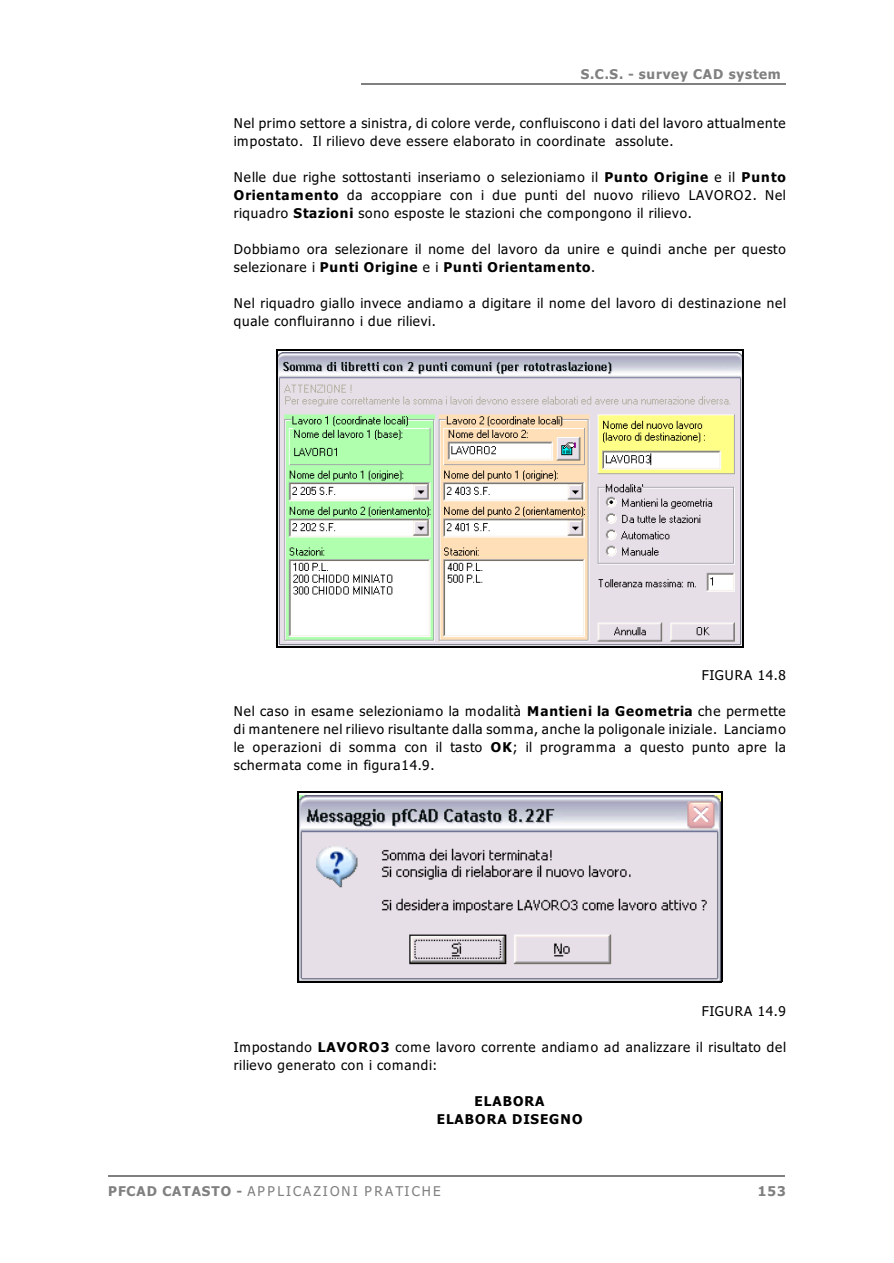
<style>
.page{position:relative;width:894px;height:1263px;background:#fff}
.page>*{position:absolute;margin:0;border:0;box-sizing:border-box;transform-origin:0 0}
.t1{font:13.5px/18px "Tahoma";letter-spacing:.055em;color:#000}
.t2{font:italic 13.5px "Tahoma";letter-spacing:.165em;color:#808080}
.t3{font:700 13.5px "Tahoma";letter-spacing:.06em;color:#808080}
.t4{font:700 13.5px/18px "Tahoma";letter-spacing:.075em;color:#000;text-align:center}
.s1{font-weight:700}
.s2{font-weight:700;font-style:normal}
</style>
<div class="page">
<hr style="left:361px;top:83px;width:425px;height:1px;background:#808080">
<hr style="left:108px;top:1175px;width:676px;height:1px;background:#808080">
<img style="left:278px;top:352px;width:464px;height:294px">
<hr style="left:276px;top:349px;width:2px;height:298px;background:#000">
<hr style="left:742px;top:349px;width:2px;height:298px;background:#000">
<hr style="left:276px;top:349px;width:468px;height:2px;background:#000">
<hr style="left:276px;top:646px;width:468px;height:1px;background:#000">
<img style="left:299px;top:795px;width:421px;height:186px">
<hr style="left:298px;top:791px;width:1px;height:191px;background:#000">
<hr style="left:721px;top:791px;width:1px;height:191px;background:#000">
<hr style="left:298px;top:791px;width:424px;height:2px;background:#000">
<hr style="left:298px;top:981px;width:424px;height:1px;background:#000">
<p class="t3" style="left:581px;top:69px;width:201px">S.C.S. - survey CAD system</p>
<p class="t1" style="left:234px;top:116px;width:553px">Nel primo settore a sinistra, di colore verde, confluiscono i dati del lavoro attualmente impostato. Il rilievo deve essere elaborato in coordinate assolute.</p>
<p class="t1" style="left:234px;top:170px;width:554px;text-align:justify">Nelle due righe sottostanti inseriamo o selezioniamo il <span class="s1">Punto Origine</span> e il <span class="s1">Punto Orientamento</span> da accoppiare con i due punti del nuovo rilievo LAVORO2. Nel riquadro <span class="s1">Stazioni</span> sono esposte le stazioni che compongono il rilievo.</p>
<p class="t1" style="left:234px;top:242px;width:553px">Dobbiamo ora selezionare il nome del lavoro da unire e quindi anche per questo selezionare i <span class="s1">Punti Origine</span> e i <span class="s1">Punti Orientamento</span>.</p>
<p class="t1" style="left:234px;top:296px;width:554px">Nel riquadro giallo invece andiamo a digitare il nome del lavoro di destinazione nel quale confluiranno i due rilievi.</p>
<p class="t1" style="left:702px;top:668px;width:86px">FIGURA 14.8</p>
<p class="t1" style="left:234px;top:704px;width:553px;text-align:justify">Nel caso in esame selezioniamo la modalità <span class="s1">Mantieni la Geometria</span> che permette di mantenere nel rilievo risultante dalla somma, anche la poligonale iniziale. Lanciamo le operazioni di somma con il tasto <span class="s1">OK</span>; il programma a questo punto apre la schermata come in figura14.9.</p>
<p class="t1" style="left:702px;top:1003px;width:86px">FIGURA 14.9</p>
<p class="t1" style="left:234px;top:1039px;width:554px">Impostando <span class="s1">LAVORO3</span> come lavoro corrente andiamo ad analizzare il risultato del rilievo generato con i comandi:</p>
<p class="t4" style="left:437px;top:1093px;width:147px">ELABORA<br>ELABORA DISEGNO</p>
<p class="t2" style="left:108px;top:1186px;width:334px"><span class="s2">PFCAD CATASTO -</span> APPLICAZIONI PRATICHE</p>
<p class="t3" style="left:758px;top:1186px;width:29px">153</p>
</div>
